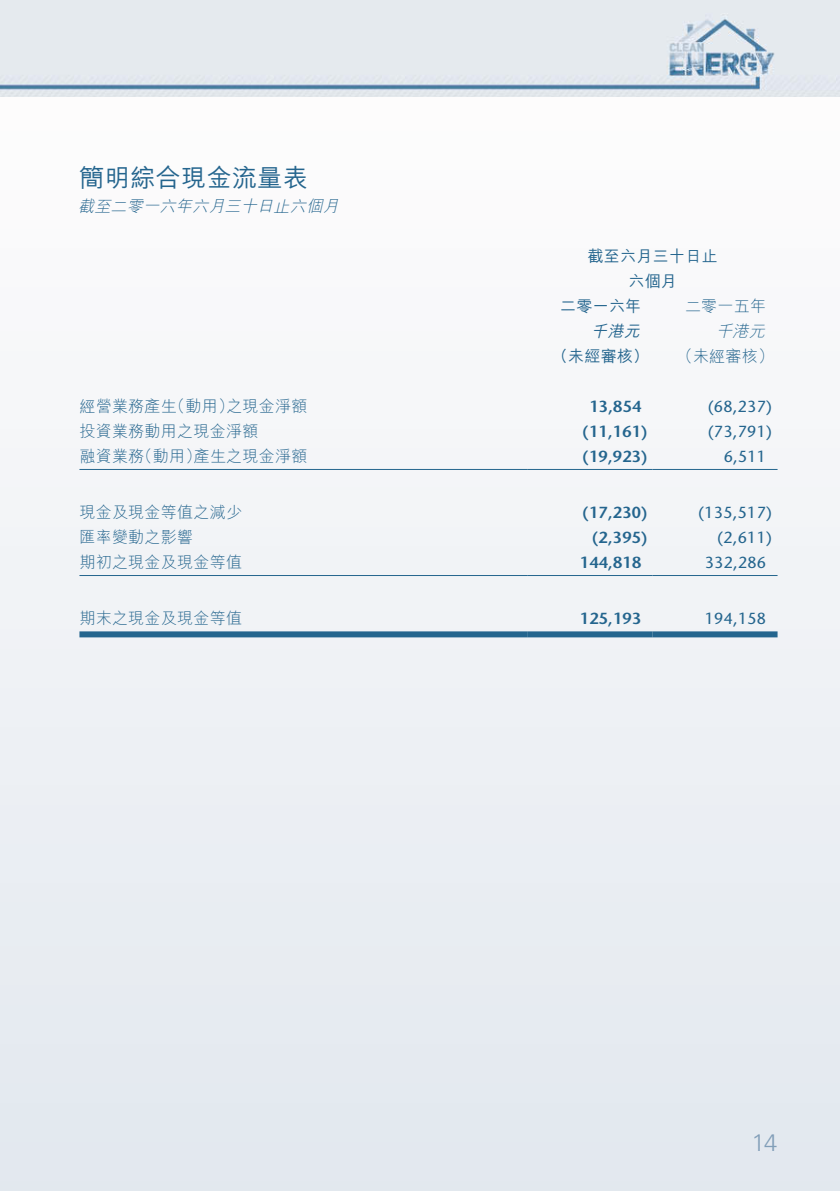
<style>
.page{position:relative;width:840px;height:1191px;background:#fff}
.page>*{position:absolute;margin:0;border:0;box-sizing:border-box;transform-origin:0 0}
.t1{font:500 25px "M Hei HK";letter-spacing:.015em;color:#24658e}
.t2{font:300 24px "Univers LT Std";color:#819eb8}
.t3{font:300 16px "M Hei HK";letter-spacing:.015em;color:#24658e}
.t4{font:500 16px "Stone Sans Std";letter-spacing:.015em;color:#24658e}
.t5{font:600 16px "Stone Sans Std";letter-spacing:.015em;color:#24658e}
.t6{font:500 16px/25px "M Hei HK";letter-spacing:.015em;color:#24658e;text-align:center}
.t7{font:italic 300 16px "M Hei HK";color:#24658e}
.t8{font:italic 500 16px "M Hei HK";color:#24658e}
</style>
<div class="page">
<div style="left:0;top:0;width:839px;height:1191px;background:linear-gradient(to right,#f0f2f5,#f0f2f5)"></div>
<img style="left:0;top:0;width:839px;height:96px">
<hr style="left:79px;top:469px;width:448px;height:1px;background:#24658e">
<hr style="left:527px;top:469px;width:125px;height:1px;background:#24658e">
<hr style="left:652px;top:469px;width:125px;height:1px;background:#24658e">
<hr style="left:79px;top:575px;width:448px;height:1px;background:#24658e">
<hr style="left:527px;top:575px;width:125px;height:1px;background:#24658e">
<hr style="left:652px;top:575px;width:125px;height:1px;background:#24658e">
<div style="left:79px;top:631px;width:448px;height:6px;background:#24658e"></div>
<div style="left:527px;top:631px;width:125px;height:6px;background:#24658e"></div>
<div style="left:652px;top:631px;width:125px;height:6px;background:#24658e"></div>
<h1 class="t1" style="left:79px;top:159px;width:230px">簡明綜合現金流量表</h1>
<p class="t7" style="left:78px;top:195px;width:266px">截至二零一六年六月三十日止六個月</p>
<p class="t6" style="left:587px;top:242px;width:131px">截至六月三十日止六個月</p>
<p class="t3" style="left:684px;top:295px;width:83px">二零一五年</p>
<p class="t6" style="left:560px;top:292px;width:83px">二零一六年</p>
<p class="t8" style="left:591px;top:319px;width:55px">千港元</p>
<p class="t7" style="left:715px;top:320px;width:55px">千港元</p>
<p class="t6" style="left:551px;top:342px;width:99px">（未經審核）</p>
<p class="t3" style="left:676px;top:345px;width:99px">（未經審核(</p>
<p class="t3" style="left:169px;top:395px;width:66px">（動用）</p>
<p class="t3" style="left:79px;top:395px;width:99px">經營業務產生</p>
<p class="t3" style="left:226px;top:395px;width:83px">之現金淨額</p>
<p class="t5" style="left:589px;top:397px;width:53px">13,854</p>
<p class="t4" style="left:707px;top:397px;width:65px">)68,237(</p>
<p class="t3" style="left:79px;top:420px;width:180px">投資業務動用之現金淨額</p>
<p class="t5" style="left:582px;top:422px;width:67px">)11,161(</p>
<p class="t4" style="left:707px;top:422px;width:65px">)73,791(</p>
<p class="t3" style="left:136px;top:445px;width:66px">（動用）</p>
<p class="t3" style="left:194px;top:445px;width:115px">產生之現金淨額</p>
<p class="t3" style="left:79px;top:445px;width:66px">融資業務</p>
<p class="t5" style="left:582px;top:447px;width:67px">)19,923(</p>
<p class="t4" style="left:723px;top:447px;width:44px">6,511</p>
<p class="t3" style="left:79px;top:501px;width:164px">現金及現金等值之減少</p>
<p class="t5" style="left:582px;top:503px;width:67px">)17,230(</p>
<p class="t4" style="left:698px;top:503px;width:75px">)135,517(</p>
<p class="t3" style="left:79px;top:526px;width:115px">匯率變動之影響</p>
<p class="t5" style="left:591px;top:528px;width:57px">)2,395(</p>
<p class="t4" style="left:717px;top:528px;width:56px">)2,611(</p>
<p class="t3" style="left:79px;top:551px;width:164px">期初之現金及現金等值</p>
<p class="t5" style="left:579px;top:553px;width:63px">144,818</p>
<p class="t4" style="left:704px;top:553px;width:63px">332,286</p>
<p class="t3" style="left:79px;top:607px;width:164px">期末之現金及現金等值</p>
<p class="t5" style="left:579px;top:609px;width:63px">125,193</p>
<p class="t4" style="left:704px;top:609px;width:63px">194,158</p>
<h2 class="t2" style="left:751px;top:1127px;width:27px">14</h2>
</div>
